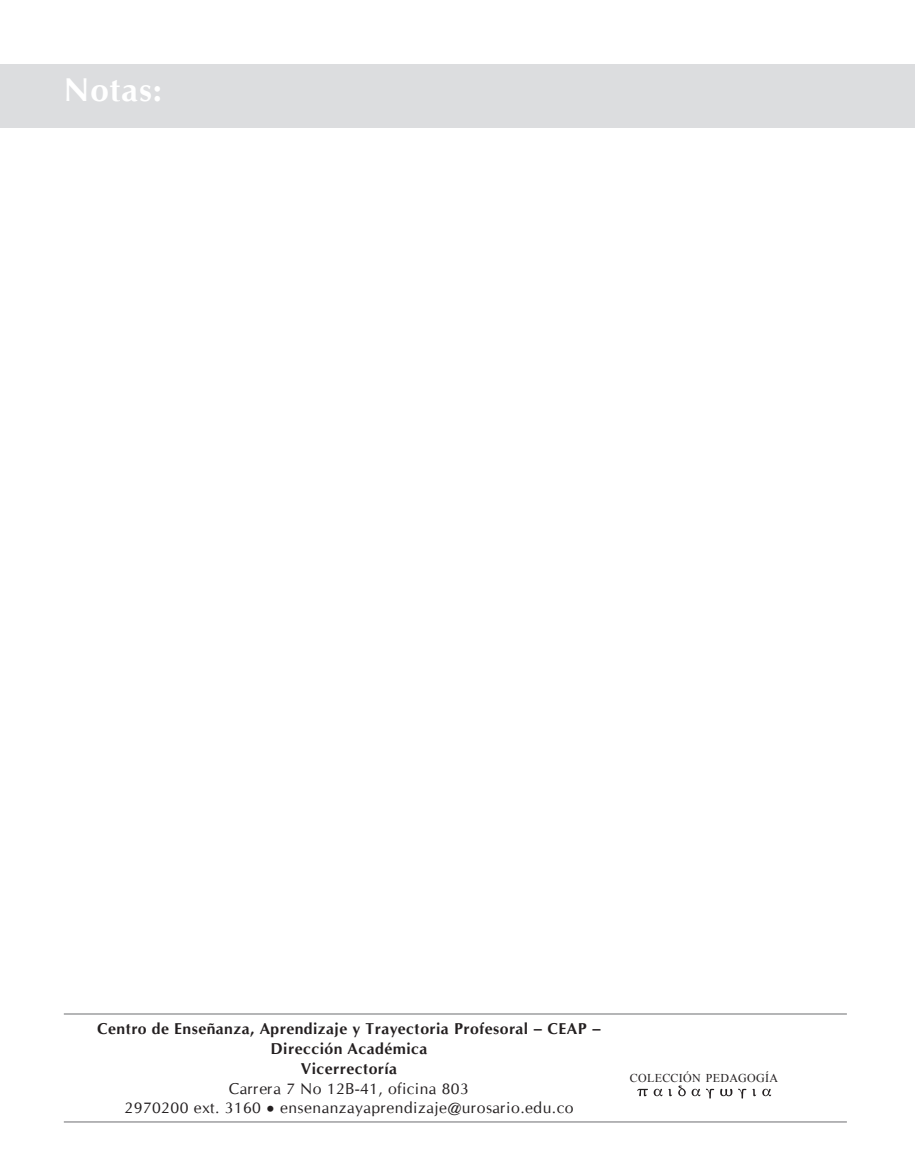
<style>
.page{position:relative;width:915px;height:1170px;background:#fff}
.page>*{position:absolute;margin:0;border:0;box-sizing:border-box;transform-origin:0 0}
._01Body{font:700 33px "Cg Omega";letter-spacing:.03em;color:#fff}
._07Text_recuadro{font:700 15.75px "Cg Omega";letter-spacing:.025em;color:#231f20}
._07Text_recuadro-2{font:15.75px "Cg Omega";letter-spacing:.025em;color:#231f20}
.t1{font:12px "Times New Roman";letter-spacing:.025em;color:#231f20}
.s1{font-size:12px}
</style>
<div class="page">
<hr style="left:64px;top:1013px;width:782px;height:1px;background:#6c6d70">
<hr style="left:64px;top:1121px;width:782px;height:1px;background:#6c6d70">
<svg style="left:637px;top:1088px;width:10px;height:8px"></svg>
<svg style="left:653px;top:1088px;width:9px;height:8px"></svg>
<svg style="left:668px;top:1088px;width:4px;height:8px"></svg>
<svg style="left:678px;top:1085px;width:7px;height:11px"></svg>
<svg style="left:691px;top:1088px;width:55px;height:10px"></svg>
<svg style="left:752px;top:1088px;width:4px;height:8px"></svg>
<svg style="left:762px;top:1088px;width:8px;height:8px"></svg>
<div style="left:0;top:64px;width:914px;height:64px;background:#dcdddf"></div>
<p class="_01Body" style="left:64px;top:71px;width:100px">Notas:</p>
<p class="_07Text_recuadro" style="left:97px;top:1019px;width:505px">Centro de Enseñanza, Aprendizaje y Trayectoria Profesoral – CEAP –</p>
<p class="_07Text_recuadro" style="left:270px;top:1039px;width:158px">Dirección Académica</p>
<p class="_07Text_recuadro" style="left:301px;top:1059px;width:98px">Vicerrectoría</p>
<p class="_07Text_recuadro-2" style="left:229px;top:1079px;width:241px">Carrera 7 No 12B-41, oficina 803</p>
<p class="_07Text_recuadro-2" style="left:124px;top:1099px;width:450px">2970200 ext. 3160 <span class="s1">•</span> ensenanzayaprendizaje@urosario.edu.co</p>
<p class="t1" style="left:629px;top:1069px;width:150px">COLECCIÓN PEDAGOGÍA</p>
</div>
